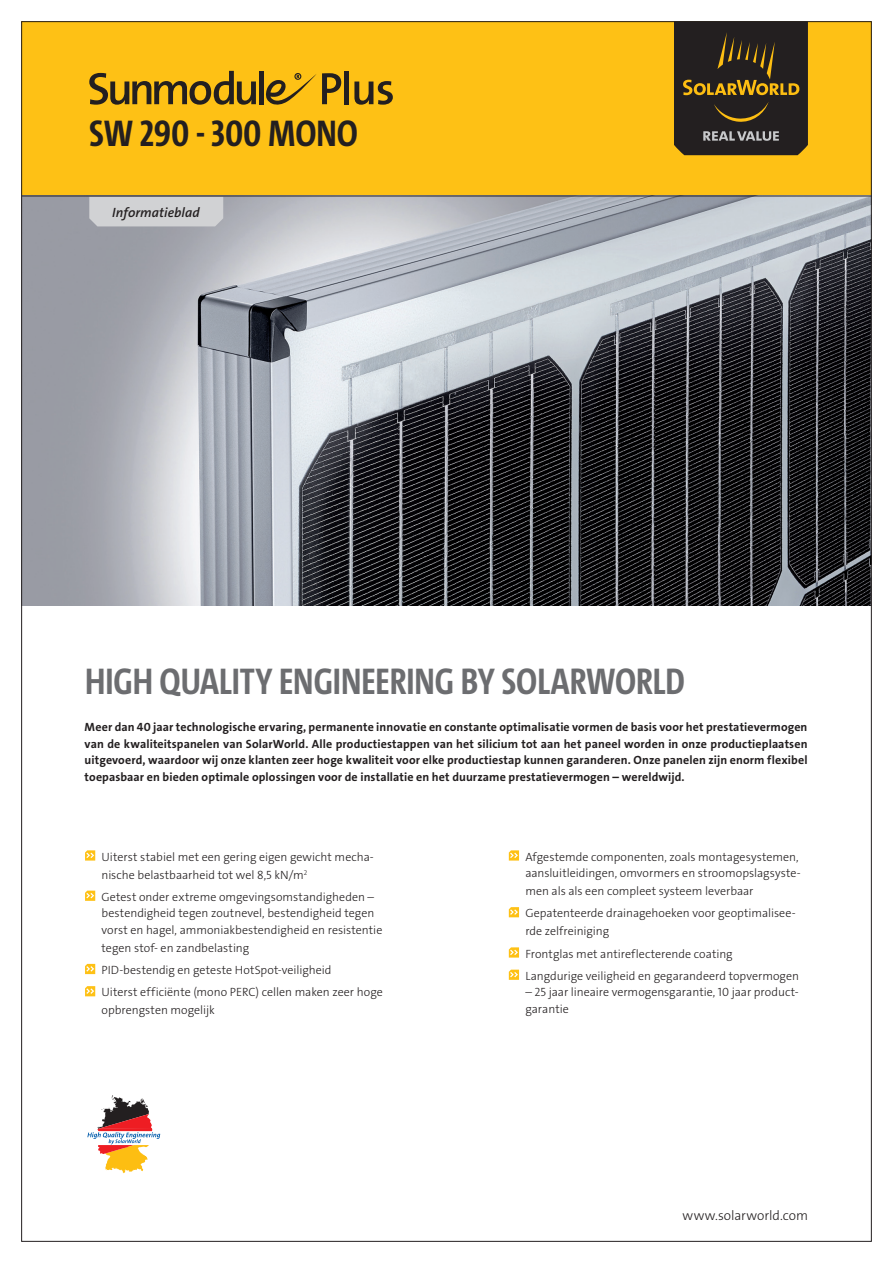
<style>
.page{position:relative;width:893px;height:1263px;background:#fff}
.page>*{position:absolute;margin:0;border:0;box-sizing:border-box;transform-origin:0 0}
.t1{font:700 37.5px "The Sans Cd LF7";letter-spacing:-.005em;color:#6c6d70}
.t2{font:700 37.5px "The Sans Cd LF7";letter-spacing:-.005em;color:#231f20}
.t3{font:13.5px "The Sans LP3 Lig";color:#231f20}
.t4{font:13.5px "The Sans LP6 Se Bld IT";letter-spacing:.005em;color:#231f20}
.t5{font:12px/22.2px "The Sans LP3 Lig";color:#231f20}
.t6{font:12px/16.5px "The Sans LP7 Bld";letter-spacing:.01em;color:#231f20;text-align:justify}
</style>
<div class="page">
<div style="left:21px;top:21px;width:851px;height:175px;background:#fec115"></div>
<svg style="left:674px;top:23px;width:134px;height:132px"></svg>
<img style="left:23px;top:197px;width:847px;height:409px">
<svg style="left:89px;top:71px;width:167px;height:34px"></svg>
<div style="left:259px;top:71px;width:5px;height:33px;background:#231f20"></div>
<svg style="left:265px;top:73px;width:76px;height:32px"></svg>
<div style="left:344px;top:71px;width:5px;height:33px;background:#231f20"></div>
<svg style="left:354px;top:81px;width:39px;height:24px"></svg>
<svg style="left:87px;top:1095px;width:73px;height:79px"></svg>
<div style="left:89px;top:197px;width:134px;height:29px;background:#d1d2d4"></div>
<hr style="left:22px;top:196px;width:850px;height:1px;background:#231f20">
<svg style="left:85px;top:850px;width:10px;height:10px"></svg>
<svg style="left:85px;top:891px;width:10px;height:10px"></svg>
<svg style="left:85px;top:964px;width:10px;height:10px"></svg>
<svg style="left:85px;top:986px;width:10px;height:10px"></svg>
<svg style="left:509px;top:850px;width:10px;height:10px"></svg>
<svg style="left:509px;top:907px;width:10px;height:10px"></svg>
<svg style="left:509px;top:947px;width:10px;height:10px"></svg>
<svg style="left:509px;top:970px;width:10px;height:10px"></svg>
<h1 class="t2" style="left:89px;top:110px;width:270px">SW 290 - 300 MONO</h1>
<p class="t4" style="left:112px;top:203px;width:89px">Informatieblad</p>
<h1 class="t1" style="left:85px;top:657px;width:601px">HIGH QUALITY ENGINEERING BY SOLARWORLD</h1>
<p class="t6" style="left:85px;top:719px;width:724px">Meer dan 40 jaar technologische ervaring, permanente innovatie en constante optimalisatie vormen de basis voor het prestatievermogen van de kwaliteitspanelen van SolarWorld. Alle productiestappen van het silicium tot aan het paneel worden in onze productieplaatsen uitgevoerd, waardoor wij onze klanten zeer hoge kwaliteit voor elke productiestap kunnen garanderen. Onze panelen zijn enorm flexibel toepasbaar en bieden optimale oplossingen voor de installatie en het duurzame prestatievermogen – wereldwijd.</p>
<p class="t5" style="left:102px;top:848px;width:274px;line-height:18px">Uiterst stabiel met een gering eigen gewicht mecha&shy;nische belastbaarheid tot wel 8,5 kN/m<sup>2</sup></p>
<p class="t5" style="left:102px;top:889px;width:282px;line-height:16.5px">Getest onder extreme omgevingsomstandigheden – bestendigheid tegen zoutnevel, bestendigheid tegen vorst en hagel, ammoniakbestendigheid en resistentie</p>
<p class="t5" style="left:102px;top:937px;width:283px">tegen stof- en zandbelasting<br>PID-bestendig en geteste HotSpot-veiligheid<br>Uiterst efficiënte (mono PERC) cellen maken zeer hoge</p>
<p class="t5" style="left:102px;top:999px;width:115px">opbrengsten mogelijk</p>
<p class="t5" style="left:525px;top:848px;width:277px;line-height:16.5px">Afgestemde componenten, zoals montagesystemen, aansluitleidingen, omvormers en stroomopslagsyste-</p>
<p class="t5" style="left:525px;top:880px;width:272px">men als als een compleet systeem leverbaar<br>Gepatenteerde drainagehoeken voor geoptimalisee-</p>
<p class="t5" style="left:525px;top:920px;width:275px">rde zelfreiniging<br>Frontglas met antireflecterende coating<br>Langdurige veiligheid en gegarandeerd topvermogen</p>
<p class="t5" style="left:525px;top:984px;width:275px;line-height:16.5px">– 25 jaar lineaire vermogensgarantie, 10 jaar product&shy;garantie</p>
<p class="t3" style="left:683px;top:1207px;width:127px">www.solarworld.com</p>
</div>
